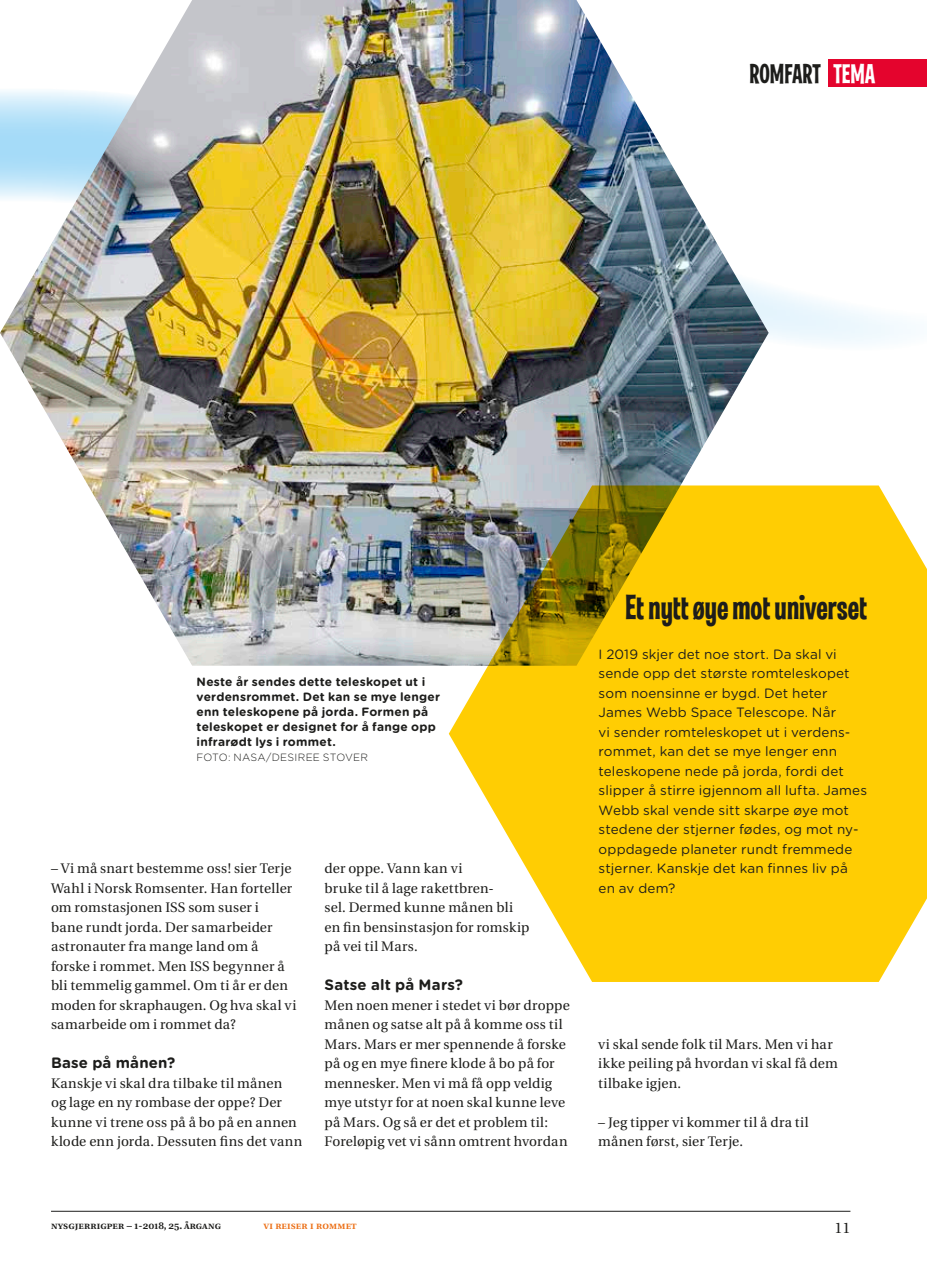
<style>
.page{position:relative;width:927px;height:1263px;background:#fff}
.page>*{position:absolute;margin:0;border:0;box-sizing:border-box;transform-origin:0 0}
.t1{font:36px "Las Vegas OT Jackpot";color:#1d1d1b}
.t2{font:27.75px "Las Vegas OT Jackpot";letter-spacing:-.005em;color:#1d1d1b}
.t3{font:700 15px "Gotham Rounded";letter-spacing:.01em;color:#1d1d1b}
.t4{font:15px "Utopia";color:#1d1d1b}
.t5{font:13.8px/19.5px "Utopia";letter-spacing:.01em;color:#1d1d1b}
.t6{font:13.5px/19.5px "Gotham Rounded";letter-spacing:.01em;color:#1d1d1b}
.t7{font:700 12px/15px "Gotham Rounded";letter-spacing:.015em;color:#1d1d1b}
.t8{font:10.5px "Utopia Semibold SC";letter-spacing:.015em;color:#1d1d1b}
.t9{font:300 10.5px "Gotham Rounded";letter-spacing:.02em;color:#1d1d1b}
.t10{font:10.5px "Utopia Semibold SC";letter-spacing:.015em;color:#ec7017}
.s1{color:#fff}
</style>
<div class="page">
<svg style="left:769px;top:288px;width:142px;height:56px;fill:#f2fafe"></svg>
<img style="left:0;top:0;width:769px;height:666px">
<svg style="left:449px;top:485px;width:478px;height:497px;background:#efc826"></svg>
<hr style="left:51px;top:1211px;width:799px;height:1px;background:#1d1d1b">
<div style="left:828px;top:60px;width:99px;height:27px;background:#e4042d"></div>
<h2 class="t2" style="left:750px;top:59px;width:127px">ROMFART <span class="s1">TEMA</span></h2>
<p class="t7" style="left:197px;top:673px;width:245px">Neste år sendes dette teleskopet ut i verdensrommet. Det kan se mye lenger enn teleskopene på jorda. Formen på teleskopet er designet for å fange opp infrarødt lys i rommet.</p>
<p class="t9" style="left:197px;top:750px;width:173px">FOTO: NASA/DESIREE STOVER</p>
<p class="t5" style="left:51px;top:859px;width:247px">– Vi må snart bestemme oss! sier Terje Wahl i Norsk Romsenter. Han forteller om romstasjonen ISS som suser i<br>bane rundt jorda. Der samarbeider astronauter fra mange land om å forske i rommet. Men ISS begynner å bli temmelig gammel. Om ti år er den moden for skraphaugen. Og hva skal vi samarbeide om i rommet da?</p>
<p class="t3" style="left:51px;top:1052px;width:126px">Base på månen?</p>
<p class="t5" style="left:51px;top:1073px;width:253px">Kanskje vi skal dra tilbake til månen<br>og lage en ny rombase der oppe? Der kunne vi trene oss på å bo på en annen klode enn jorda. Dessuten fins det vann</p>
<p class="t5" style="left:325px;top:859px;width:206px">der oppe. Vann kan vi<br>bruke til å lage rakettbren-<br>sel. Dermed kunne månen bli en fin bensinstasjon for romskip på vei til Mars.</p>
<p class="t3" style="left:325px;top:974px;width:140px">Satse alt på Mars?</p>
<p class="t5" style="left:325px;top:995px;width:247px">Men noen mener i stedet vi bør droppe månen og satse alt på å komme oss til Mars. Mars er mer spennende å forske på og en mye finere klode å bo på for mennesker. Men vi må få opp veldig mye utstyr for at noen skal kunne leve på Mars. Og så er det et problem til:<br>Foreløpig vet vi sånn omtrent hvordan</p>
<h1 class="t1" style="left:625px;top:588px;width:244px">Et nytt øye mot universet</h1>
<p class="t6" style="left:599px;top:644px;width:270px">I 2019 skjer det noe stort. Da skal vi sende opp det største romteleskopet som noensinne er bygd. Det heter James Webb Space Telescope. Når<br>vi sender romteleskopet ut i verdens&shy;rommet, kan det se mye lenger enn teleskopene nede på jorda, fordi det slipper å stirre igjennom all lufta. James Webb skal vende sitt skarpe øye mot stedene der stjerner fødes, og mot ny&shy;oppdagede planeter rundt fremmede stjerner. Kanskje det kan finnes liv på en av dem?</p>
<p class="t5" style="left:598px;top:1034px;width:241px">vi skal sende folk til Mars. Men vi har ikke peiling på hvordan vi skal få dem tilbake igjen.</p>
<p class="t5" style="left:598px;top:1112px;width:212px">– Jeg tipper vi kommer til å dra til månen først, sier Terje.</p>
<p class="t8" style="left:51px;top:1220px;width:171px">nysgjerrigper – 1-2018, 25. årgang</p>
<p class="t10" style="left:264px;top:1220px;width:95px">vi reiser i rommet</p>
<p class="t4" style="left:834px;top:1219px;width:17px">11</p>
</div>
